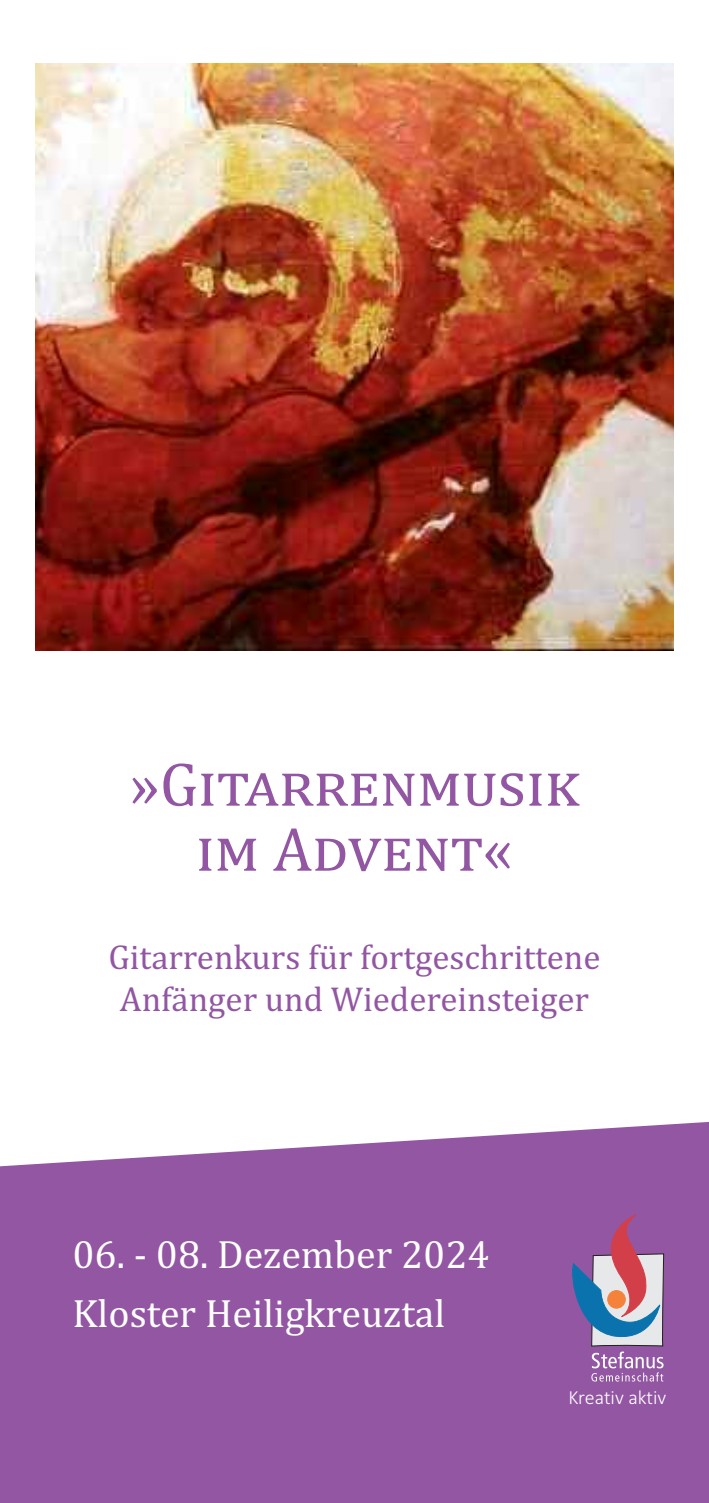
<style>
.page{position:relative;width:709px;height:1503px;background:#fff}
.page>*{position:absolute;margin:0;border:0;box-sizing:border-box;transform-origin:0 0}
.t1{font:62.5px/65px "Cambria";letter-spacing:.03em;color:#9256a3;text-align:center}
.t2{font:40px/59.2px "Cambria";color:#fff}
.t3{font:35px/42.5px "Cambria";color:#9256a3;text-align:center}
.t4{font:300 20px "Calibri";color:#fff}
</style>
<div class="page">
<div style="left:0;top:1122px;width:709px;height:380px;background:#9256a3"></div>
<img style="left:35px;top:64px;width:638px;height:586px">
<svg style="left:572px;top:1214px;width:92px;height:167px;background:#9d7ea9"></svg>
<h1 class="t1" style="left:129px;top:751px;width:450px">»Gitarrenmusik im Advent«</h1>
<p class="t3" style="left:108px;top:935px;width:493px">Gitarrenkurs für fortgeschrittene<br>Anfänger und Wiedereinsteiger</p>
<p class="t2" style="left:72px;top:1224px;width:419px">06. - 08. Dezember 2024<br>Kloster Heiligkreuztal</p>
<p class="t4" style="left:568px;top:1385px;width:99px">Kreativ aktiv</p>
</div>
